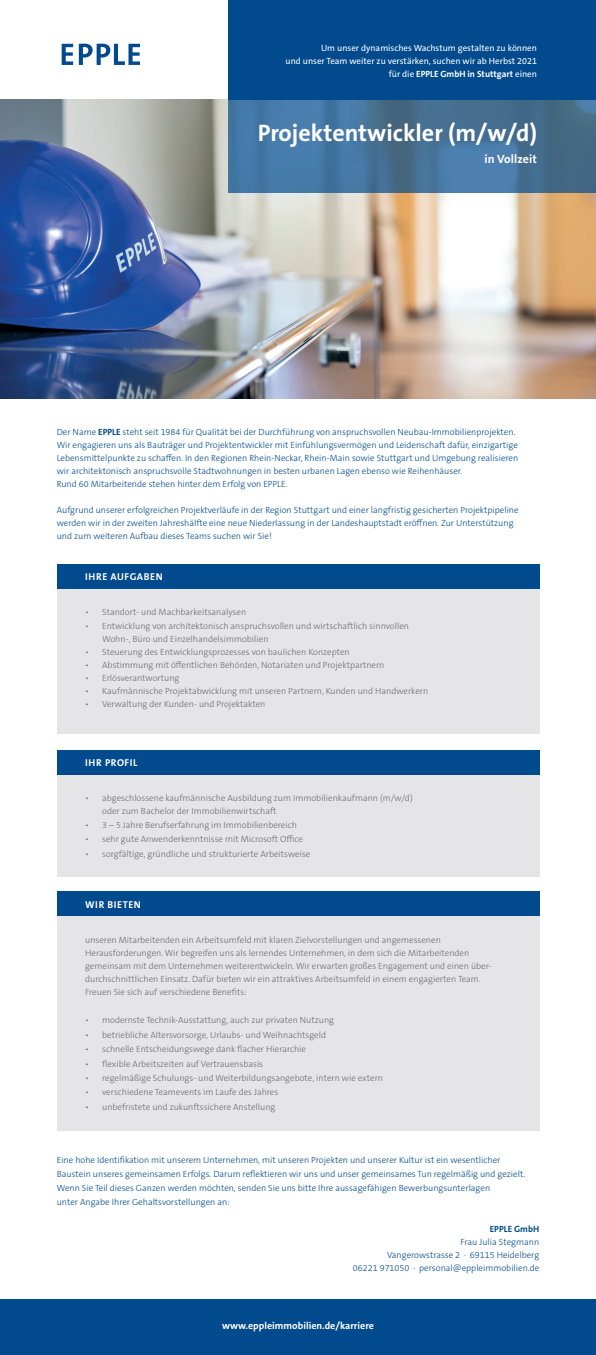
<style>
.page{position:relative;width:596px;height:1355px;background:#fff}
.page>*{position:absolute;margin:0;border:0;box-sizing:border-box;transform-origin:0 0}
.t1{font:700 24px "The Sans B W7";color:#fff}
.t2{font:700 12px "The Sans B W7";letter-spacing:.01em;color:#fff}
.t3{font:700 10px "The Sans B W7";color:#fff}
.t4{font:700 10px "The Sans B W7";letter-spacing:.055em;color:#fff}
.t5{font:700 10px "The Sans B W7";letter-spacing:.06em;color:#fff}
.t6{font:300 9px/13px "The Sans B W3";color:#6c6b6f}
.t7{font:300 9px/13px "The Sans B W3";color:#004a8d}
.t8{font:9px/13px "The Sans B W5 Plain";color:#fff;text-align:right}
.t9{font:700 9px "The Sans B W7";color:#fff}
.t10{font:700 9px "The Sans B W7";color:#004a8d}
.s1{font-family:"The Sans B W5 Plain";font-weight:400}
.s2{font-family:"The Sans B W7";font-weight:700}
</style>
<div class="page">
<img style="left:0;top:99px;width:595px;height:299px">
<div style="left:57px;top:892px;width:482px;height:238px;background:#e5e5e7"></div>
<svg style="left:62px;top:44px;width:78px;height:21px"></svg>
<div style="left:0;top:1299px;width:595px;height:56px;background:#004a8d"></div>
<div style="left:57px;top:587px;width:482px;height:147px;background:#e5e5e7"></div>
<div style="left:57px;top:750px;width:482px;height:127px;background:#e5e5e7"></div>
<div style="left:57px;top:750px;width:482px;height:24px;background:#004a8d"></div>
<div style="left:57px;top:564px;width:482px;height:24px;background:#004a8d"></div>
<div style="left:57px;top:892px;width:482px;height:24px;background:#004a8d"></div>
<div style="left:228px;top:0;width:367px;height:99px;background:#004a8d"></div>
<svg style="left:228px;top:99px;width:367px;height:94px;background:#447299"></svg>
<p class="t8" style="left:285px;top:41px;width:253px">Um unser dynamisches Wachstum gestalten zu können<br>und unser Team weiter zu verstärken, suchen wir ab Herbst 2021</p>
<p class="t9" style="left:388px;top:68px;width:150px"><span class="s1">für die</span> EPPLE GmbH in Stuttgart <span class="s1">einen</span></p>
<h1 class="t1" style="left:257px;top:118px;width:280px">Projektentwickler (m/w/d)</h1>
<h2 class="t2" style="left:484px;top:151px;width:54px">in Vollzeit</h2>
<p class="t7" style="left:57px;top:425px;width:463px">Der Name <span class="s2">EPPLE</span> steht seit 1984 für Qualität bei der Durchführung von anspruchsvollen Neubau-Immobilienprojekten.<br>Wir engagieren uns als Bauträger und Projektentwickler mit Einfühlungsvermögen und Leidenschaft dafür, einzigartige Lebensmittelpunkte zu schaffen. In den Regionen Rhein-Neckar, Rhein-Main sowie Stuttgart und Umgebung realisieren wir architektonisch anspruchsvolle Stadtwohnungen in besten urbanen Lagen ebenso wie Reihenhäuser.<br>Rund 60 Mitarbeitende stehen hinter dem Erfolg von EPPLE.</p>
<p class="t7" style="left:57px;top:503px;width:463px">Aufgrund unserer erfolgreichen Projektverläufe in der Region Stuttgart und einer langfristig gesicherten Projektpipeline werden wir in der zweiten Jahreshälfte eine neue Niederlassung in der Landeshauptstadt eröffnen. Zur Unterstützung und zum weiteren Aufbau dieses Teams suchen wir Sie!</p>
<p class="t5" style="left:85px;top:570px;width:79px">IHRE AUFGABEN</p>
<p class="t6" style="left:85px;top:605px;width:162px">• Standort- und Machbarkeitsanalysen</p>
<p class="t6" style="left:102px;top:620px;width:308px;text-indent:-17px">• Entwicklung von architektonisch anspruchsvollen und wirtschaftlich sinnvollen<br>Wohn-, Büro und Einzelhandelsimmobilien</p>
<p class="t6" style="left:85px;top:646px;width:266px">• Steuerung des Entwicklungsprozesses von baulichen Konzepten</p>
<p class="t6" style="left:85px;top:659px;width:301px">• Abstimmung mit öffentlichen Behörden, Notariaten und Projektpartnern</p>
<p class="t6" style="left:85px;top:672px;width:96px">• Erlösverantwortung</p>
<p class="t6" style="left:85px;top:685px;width:344px">• Kaufmännische Projektabwicklung mit unseren Partnern, Kunden und Handwerkern</p>
<p class="t6" style="left:85px;top:698px;width:182px">• Verwaltung der Kunden- und Projektakten</p>
<p class="t4" style="left:85px;top:756px;width:54px">IHR PROFIL</p>
<p class="t6" style="left:102px;top:791px;width:312px;text-indent:-17px">• abgeschlossene kaufmännische Ausbildung zum Immobilienkaufmann (m/w/d) oder zum Bachelor der Immobilienwirtschaft</p>
<p class="t6" style="left:85px;top:818px;width:213px">• 3 – 5 Jahre Berufserfahrung im Immobilienbereich</p>
<p class="t6" style="left:85px;top:833px;width:219px">• sehr gute Anwenderkenntnisse mit Microsoft Office</p>
<p class="t6" style="left:85px;top:847px;width:227px">• sorgfältige, gründliche und strukturierte Arbeitsweise</p>
<p class="t4" style="left:85px;top:898px;width:57px">WIR BIETEN</p>
<p class="t6" style="left:85px;top:933px;width:407px">unseren Mitarbeitenden ein Arbeitsumfeld mit klaren Zielvorstellungen und angemessenen Herausforderungen. Wir begreifen uns als lernendes Unternehmen, in dem sich die Mitarbeitenden gemeinsam mit dem Unternehmen weiterentwickeln. Wir erwarten großes Engagement und einen über&shy;durchschnittlichen Einsatz. Dafür bieten wir ein attraktives Arbeitsumfeld in einem engagierten Team.<br>Freuen Sie sich auf verschiedene Benefits:</p>
<p class="t6" style="left:85px;top:1014px;width:250px">• modernste Technik-Ausstattung, auch zur privaten Nutzung</p>
<p class="t6" style="left:85px;top:1028px;width:242px">• betriebliche Altersvorsorge, Urlaubs- und Weihnachtsgeld</p>
<p class="t6" style="left:85px;top:1043px;width:222px">• schnelle Entscheidungswege dank flacher Hierarchie</p>
<p class="t6" style="left:85px;top:1057px;width:179px">• flexible Arbeitszeiten auf Vertrauensbasis</p>
<p class="t6" style="left:85px;top:1072px;width:299px">• regelmäßige Schulungs- und Weiterbildungsangebote, intern wie extern</p>
<p class="t6" style="left:85px;top:1086px;width:194px">• verschiedene Teamevents im Laufe des Jahres</p>
<p class="t6" style="left:85px;top:1100px;width:192px">• unbefristete und zukunftssichere Anstellung</p>
<p class="t7" style="left:57px;top:1153px;width:469px;line-height:14px">Eine hohe Identifikation mit unserem Unternehmen, mit unseren Projekten und unserer Kultur ist ein wesentlicher Baustein unseres gemeinsamen Erfolgs. Darum reflektieren wir uns und unser gemeinsames Tun regelmäßig und gezielt.<br>Wenn Sie Teil dieses Ganzen werden möchten, senden Sie uns bitte Ihre aussagefähigen Bewerbungsunterlagen<br>unter Angabe Ihrer Gehaltsvorstellungen an:</p>
<p class="t10" style="left:489px;top:1223px;width:51px">EPPLE GmbH</p>
<p class="t7" style="left:353px;top:1235px;width:188px;text-align:right">Frau Julia Stegmann<br>Vangerowstrasse 2 . 69115 Heidelberg<br>06221 971050 . personal@eppleimmobilien.de</p>
<p class="t3" style="left:222px;top:1320px;width:153px">www.eppleimmobilien.de/karriere</p>
</div>
